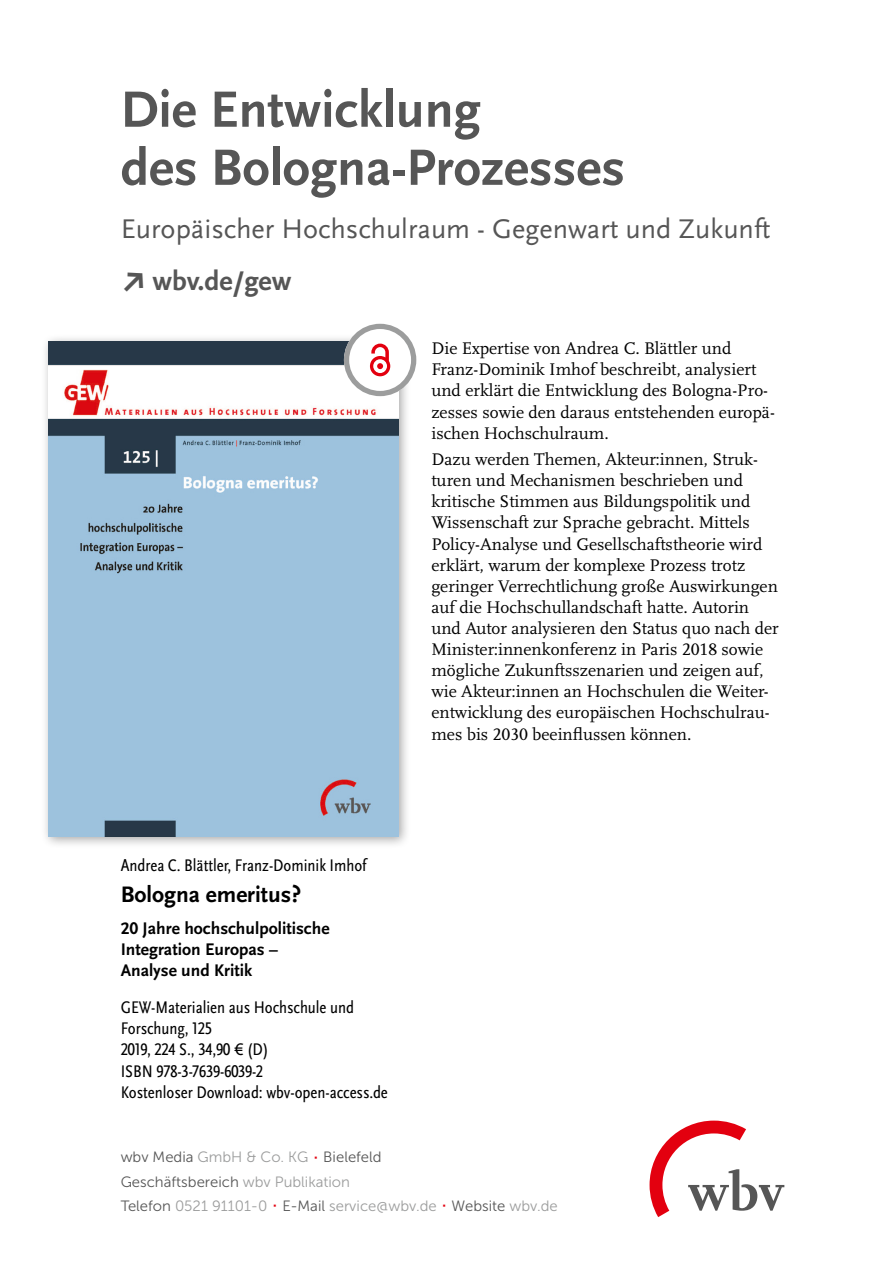
<style>
.page{position:relative;width:893px;height:1263px;background:#fff}
.page>*{position:absolute;margin:0;border:0;box-sizing:border-box;transform-origin:0 0}
.t1{font:700 53.25px/58.1px "Scala Sans LF";color:#565656}
.t2{font:28.2px "Scala Sans LF";color:#565656}
.t3{font:700 28.2px "Scala Sans LF";color:#565656}
.t4{font:700 23.4px "Scala Sans LF";color:#000}
.t5{font:17.55px/21.1px "Scala LF";color:#000}
.t6{font:condensed 17.55px/21.1px "Scala Sans OT";color:#000}
.t7{font:700 17.55px/21.1px "Scala Sans LF";color:#000}
.t8{font:14.85px/24.2px "Museo Sans 300";color:#9c9d9d}
.s1{color:#565656}
.s2{font-size:25.5px;color:#e3000f}
</style>
<div class="page">
<div style="left:41px;top:334px;width:371px;height:515px;background:#000;opacity:.35"></div>
<img style="left:48px;top:341px;width:350px;height:495px">
<svg style="left:344px;top:324px;width:72px;height:72px"></svg>
<svg style="left:650px;top:1120px;width:134px;height:97px"></svg>
<h1 class="t1" style="left:121px;top:82px;width:506px">Die Entwicklung<br>des Bologna-Prozesses</h1>
<h2 class="t2" style="left:121px;top:213px;width:651px">Europäischer Hochschulraum - Gegenwart und Zukunft</h2>
<h2 class="t3" style="left:152px;top:266px;width:141px">wbv.de/gew</h2>
<p class="t5" style="left:431px;top:338px;width:343px">Die Expertise von Andrea C. Blättler und Franz-Dominik Imhof beschreibt, analysiert und erklärt die Entwicklung des Bologna-Pro&shy;zesses sowie den daraus entstehenden europä&shy;ischen Hochschulraum.</p>
<p class="t5" style="left:431px;top:449px;width:349px">Dazu werden Themen, Akteur:innen, Struk&shy;turen und Mechanismen beschrieben und kritische Stimmen aus Bildungspolitik und Wissenschaft zur Sprache gebracht. Mittels Policy-Analyse und Gesellschaftstheorie wird erklärt, warum der komplexe Prozess trotz geringer Verrechtlichung große Auswirkungen auf die Hochschullandschaft hatte. Autorin und Autor analysieren den Status quo nach der Minister:innenkonferenz in Paris 2018 sowie mögliche Zukunftsszenarien und zeigen auf, wie Akteur:innen an Hochschulen die Weiter&shy;entwicklung des europäischen Hochschulrau&shy;mes bis 2030 beeinflussen können.</p>
<p class="t6" style="left:121px;top:855px;width:247px">Andrea C. Blättler, Franz-Dominik Imhof</p>
<h3 class="t4" style="left:121px;top:882px;width:182px">Bologna emeritus?</h3>
<p class="t7" style="left:121px;top:918px;width:210px">20 Jahre hochschulpolitische<br>Integration Europas –<br>Analyse und Kritik</p>
<p class="t6" style="left:121px;top:997px;width:269px">GEW-Materialien aus Hochschule und<br>Forschung, 125<br>2019, 224 S., 34,90 € (D)<br>ISBN 978-3-7639-6039-2<br>Kostenloser Download: wbv-open-access.de</p>
<p class="t8" style="left:121px;top:1145px;width:439px"><span class="s1">wbv Media</span> GmbH &amp; Co. KG <span class="s2">·</span> <span class="s1">Bielefeld<br>Geschäftsbereich</span> wbv Publikation<br><span class="s1">Telefon</span> 0521 91101-0 <span class="s2">·</span> <span class="s1">E-Mail</span> service@wbv.de <span class="s2">·</span> <span class="s1">Website</span> wbv.de</p>
</div>
